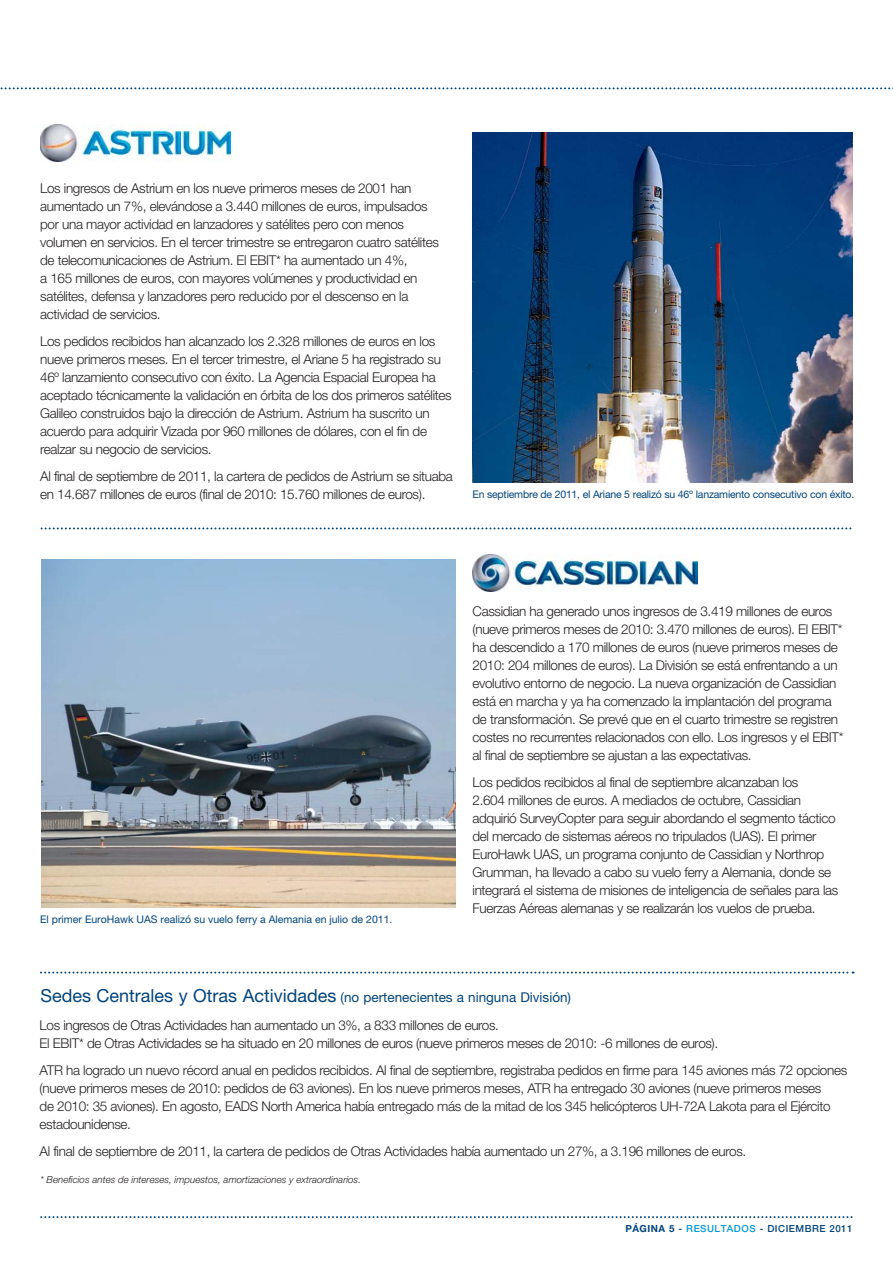
<style>
.page{position:relative;width:893px;height:1263px;background:#fff}
.page>*{position:absolute;margin:0;border:0;box-sizing:border-box;transform-origin:0 0}
.t1{font:300 13.5px/18px "Helvetica Neue";letter-spacing:-.025em;color:#231f20}
.t2{font:13.5px "Helvetica Neue";color:#00447c}
.t3{font:10.5px "Helvetica Neue";letter-spacing:-.02em;color:#00447c}
.t4{font:10.5px "Helvetica Neue";color:#00447c}
.t5{font:italic 300 9.75px "Helvetica Neue";color:#231f20}
.t6{font:500 9.75px "Helvetica Neue";letter-spacing:.05em;color:#00447c}
.s1{font-size:18px}
.s2{font-weight:700}
.s3{color:#009ad9}
</style>
<div class="page">
<svg style="left:40px;top:1216px;width:813px;height:3px"></svg>
<img style="left:472px;top:554px;width:225px;height:38px">
<img style="left:40px;top:124px;width:191px;height:38px">
<svg style="left:0;top:87px;width:893px;height:2px"></svg>
<svg style="left:40px;top:527px;width:812px;height:3px"></svg>
<svg style="left:40px;top:971px;width:813px;height:3px"></svg>
<img style="left:41px;top:560px;width:414px;height:348px">
<img style="left:472px;top:133px;width:380px;height:350px">
<p class="t1" style="left:40px;top:180px;width:400px">Los ingresos de Astrium en los nueve primeros meses de 2001 han aumentado un 7%, elevándose a 3.440 millones de euros, impulsados por una mayor actividad en lanzadores y satélites pero con menos volumen en servicios. En el tercer trimestre se entregaron cuatro satélites de telecomunicaciones de Astrium. El EBIT* ha aumentado un 4%,<br>a 165 millones de euros, con mayores volúmenes y productividad en satélites, defensa y lanzadores pero reducido por el descenso en la actividad de servicios.</p>
<p class="t1" style="left:40px;top:333px;width:413px">Los pedidos recibidos han alcanzado los 2.328 millones de euros en los nueve primeros meses. En el tercer trimestre, el Ariane 5 ha registrado su 46º lanzamiento consecutivo con éxito. La Agencia Espacial Europea ha aceptado técnicamente la validación en órbita de los dos primeros satélites Galileo construidos bajo la dirección de Astrium. Astrium ha suscrito un acuerdo para adquirir Vizada por 960 millones de dólares, con el fin de realzar su negocio de servicios.</p>
<p class="t1" style="left:40px;top:468px;width:414px">Al final de septiembre de 2011, la cartera de pedidos de Astrium se situaba en 14.687 millones de euros (final de 2010: 15.760 millones de euros).</p>
<p class="t3" style="left:472px;top:491px;width:383px">En septiembre de 2011, el Ariane 5 realizó su 46º lanzamiento consecutivo con éxito.</p>
<p class="t4" style="left:40px;top:916px;width:354px">El primer EuroHawk UAS realizó su vuelo ferry a Alemania en julio de 2011.</p>
<p class="t1" style="left:472px;top:603px;width:372px">Cassidian ha generado unos ingresos de 3.419 millones de euros (nueve primeros meses de 2010: 3.470 millones de euros). El EBIT* ha descendido a 170 millones de euros (nueve primeros meses de 2010: 204 millones de euros). La División se está enfrentando a un evolutivo entorno de negocio. La nueva organización de Cassidian está en marcha y ya ha comenzado la implantación del programa de transformación. Se prevé que en el cuarto trimestre se registren costes no recurrentes relacionados con ello. Los ingresos y el EBIT* al final de septiembre se ajustan a las expectativas.</p>
<p class="t1" style="left:472px;top:774px;width:367px">Los pedidos recibidos al final de septiembre alcanzaban los<br>2.604 millones de euros. A mediados de octubre, Cassidian adquirió SurveyCopter para seguir abordando el segmento táctico del mercado de sistemas aéreos no tripulados (UAS). El primer EuroHawk UAS, un programa conjunto de Cassidian y Northrop Grumman, ha llevado a cabo su vuelo ferry a Alemania, donde se integrará el sistema de misiones de inteligencia de señales para las Fuerzas Aéreas alemanas y se realizarán los vuelos de prueba.</p>
<p class="t2" style="left:40px;top:993px;width:532px"><span class="s1">Sedes Centrales y Otras Actividades</span> (no pertenecientes a ninguna División)</p>
<p class="t1" style="left:40px;top:1017px;width:680px">Los ingresos de Otras Actividades han aumentado un 3%, a 833 millones de euros.<br>El EBIT* de Otras Actividades se ha situado en 20 millones de euros (nueve primeros meses de 2010: -6 millones de euros).</p>
<p class="t1" style="left:40px;top:1062px;width:809px">ATR ha logrado un nuevo récord anual en pedidos recibidos. Al final de septiembre, registraba pedidos en firme para 145 aviones más 72 opciones (nueve primeros meses de 2010: pedidos de 63 aviones). En los nueve primeros meses, ATR ha entregado 30 aviones (nueve primeros meses<br>de 2010: 35 aviones). En agosto, EADS North America había entregado más de la mitad de los 345 helicópteros UH-72A Lakota para el Ejército estadounidense.</p>
<p class="t1" style="left:40px;top:1143px;width:708px">Al final de septiembre de 2011, la cartera de pedidos de Otras Actividades había aumentado un 27%, a 3.196 millones de euros.</p>
<p class="t5" style="left:40px;top:1176px;width:322px">* Beneficios antes de intereses, impuestos, amortizaciones y extraordinarios.</p>
<p class="t6" style="left:625px;top:1225px;width:229px"><span class="s2">PÁGINA 5</span> - <span class="s3">RESULTADOS</span> - DICIEMBRE 2011</p>
</div>
